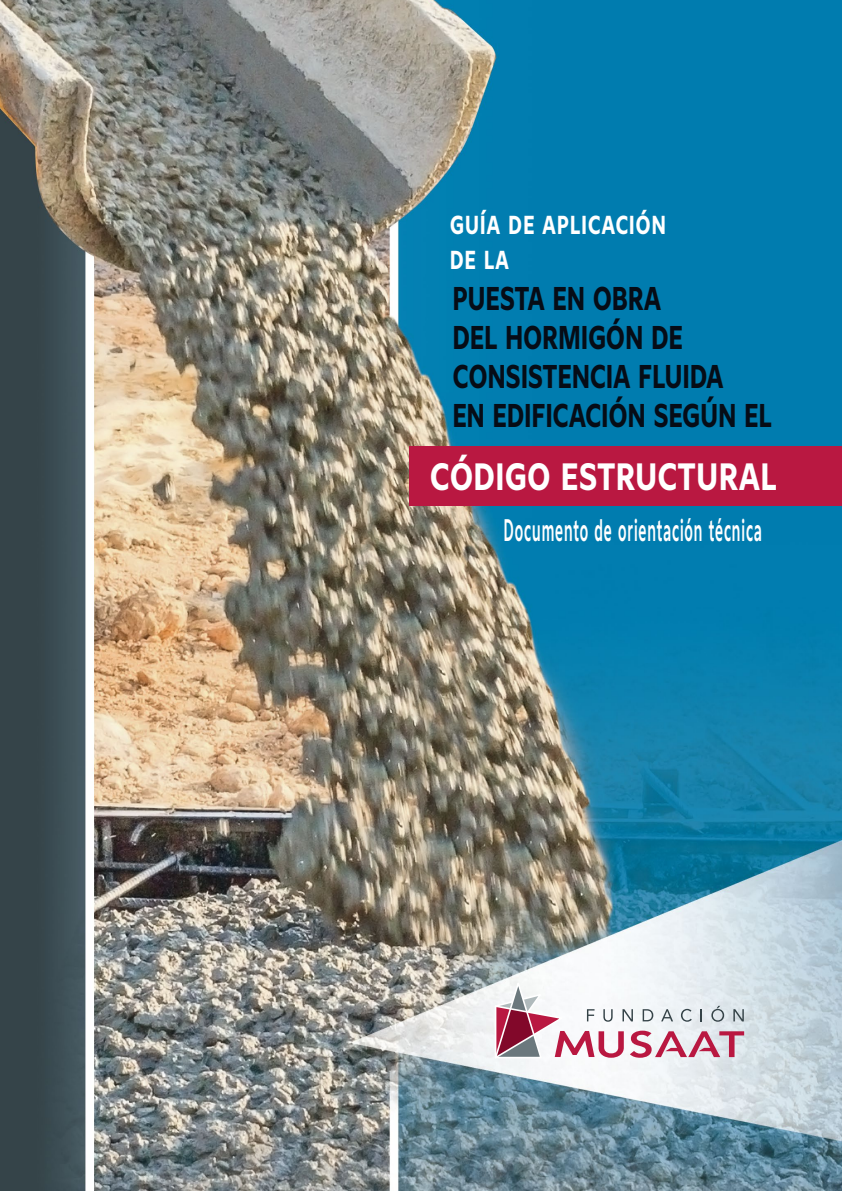
<style>
.page{position:relative;width:842px;height:1191px;background:#fff}
.page>*{position:absolute;margin:0;border:0;box-sizing:border-box;transform-origin:0 0}
.t1{font:700 38px "Atwic";letter-spacing:.03em;color:#fff;scale:.8 1}
.t2{font:700 32.8px/38.6px "Atwic";letter-spacing:.015em;color:#060c16;scale:.75 1}
.t3{font:600 31.2px "Atwic";letter-spacing:.065em;color:#fff;scale:.47 1}
.t4{font:700 26px/34.8px "Atwic";letter-spacing:.065em;color:#fff;scale:.75 1}
</style>
<div class="page">
<img style="left:0;top:0;width:842px;height:1191px">
<svg style="left:493px;top:981px;width:251px;height:81px"></svg>
<div style="left:409px;top:446px;width:433px;height:59px;background:#b91841"></div>
<p class="t4" style="left:450px;top:207px;width:289px">GUÍA DE APLICACIÓN<br>DE LA</p>
<p class="t2" style="left:453px;top:279px;width:427px">PUESTA EN OBRA<br>DEL HORMIGÓN DE<br>CONSISTENCIA FLUIDA<br>EN EDIFICACIÓN SEGÚN EL</p>
<p class="t1" style="left:430px;top:452px;width:434px">CÓDIGO ESTRUCTURAL</p>
<p class="t3" style="left:504px;top:510px;width:550px">Documento de orientación técnica</p>
</div>
